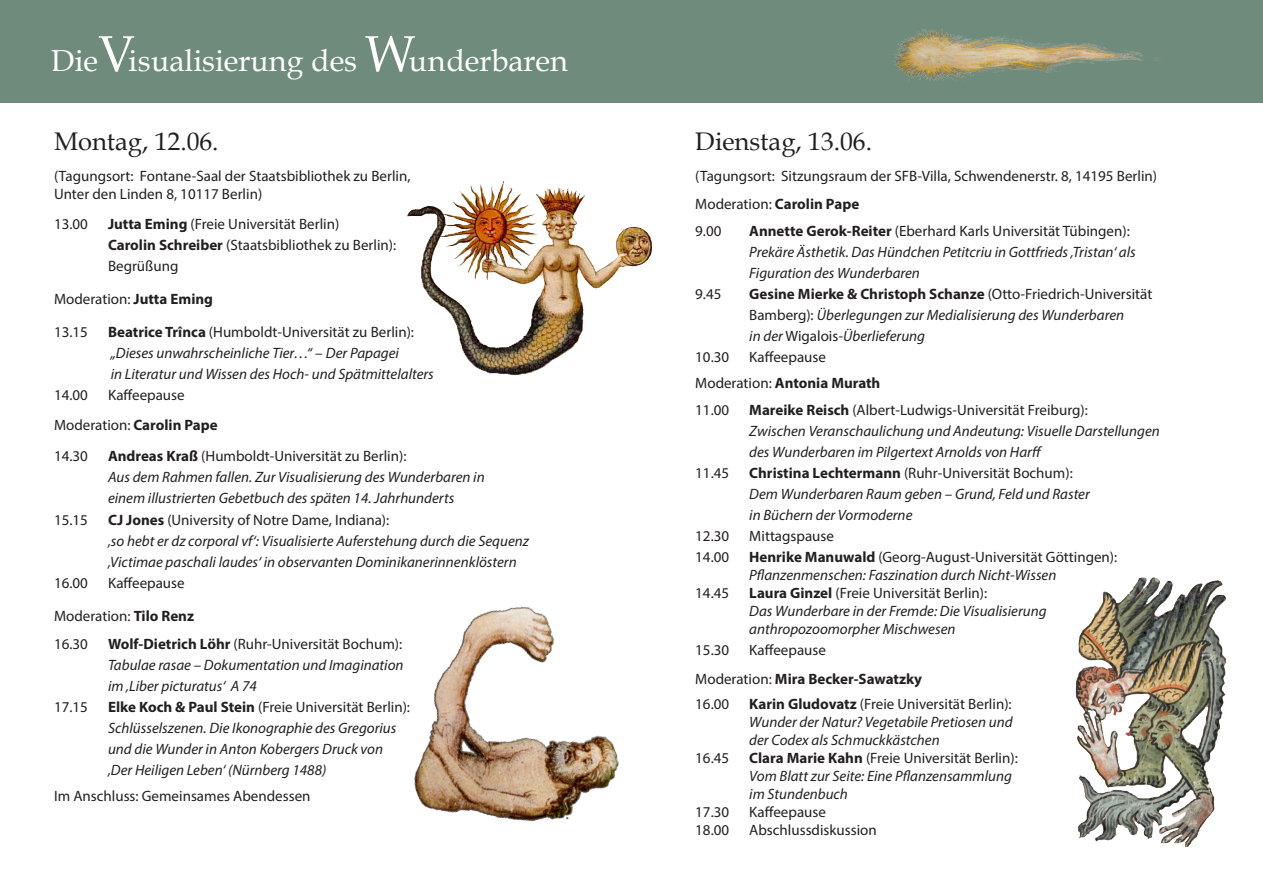
<style>
.page{position:relative;width:1263px;height:893px;background:#fff}
.page>*{position:absolute;margin:0;border:0;box-sizing:border-box;transform-origin:0 0}
.t1{font:30.45px "Book Antiqua";color:#fff}
.t2{font:25.5px "Book Antiqua";color:#231f20}
.t3{font:italic 15px/21px "Myriad Pro";color:#231f20}
.t4{font:15px/21px "Myriad Pro";color:#231f20}
.t5{font:700 15px "Myriad Pro";color:#231f20}
.s1{font-size:50.7px}
.s2{font-weight:700}
.s3{font-weight:700;font-style:normal}
.s4{font-style:normal}
.s5{font-weight:400}
</style>
<div class="page">
<div style="left:0;top:0;width:1263px;height:102px;background:#6f8b7c"></div>
<img style="left:1075px;top:577px;width:152px;height:270px">
<img style="left:407px;top:181px;width:246px;height:194px">
<img style="left:893px;top:28px;width:266px;height:54px">
<img style="left:414px;top:606px;width:205px;height:216px">
<p class="t1" style="left:51px;top:40px;width:518px">Die<span class="s1">V</span>isualisierung des <span class="s1">W</span>underbaren</p>
<p class="t2" style="left:54px;top:124px;width:166px">Montag, 12.06.</p>
<p class="t4" style="left:54px;top:165px;width:358px">(Tagungsort: Fontane-Saal der Staatsbibliothek zu Berlin,</p>
<p class="t4" style="left:54px;top:183px;width:210px">Unter den Linden 8, 10117 Berlin)</p>
<p class="t4" style="left:54px;top:213px;width:35px">13.00</p>
<p class="t4" style="left:108px;top:213px;width:233px"><span class="s2">Jutta Eming</span> (Freie Universität Berlin)</p>
<p class="t4" style="left:108px;top:234px;width:290px"><span class="s2">Carolin Schreiber</span> (Staatsbibliothek zu Berlin):<br>Begrüßung</p>
<p class="t4" style="left:54px;top:288px;width:160px">Moderation: <span class="s2">Jutta Eming</span></p>
<p class="t4" style="left:54px;top:321px;width:35px">13.15</p>
<p class="t3" style="left:108px;top:321px;width:327px"><span class="s3">Beatrice Trînca</span> <span class="s4">(Humboldt-Universität zu Berlin): </span>„Dieses unwahrscheinliche Tier…“ <span class="s4">–</span> Der Papagei<br>in Literatur und Wissen des Hoch- und Spätmittelalters</p>
<p class="t4" style="left:54px;top:384px;width:35px">14.00</p>
<p class="t4" style="left:54px;top:380px;width:165px;line-height:30px;text-indent:54px">Kaffeepause<br>Moderation: <span class="s2">Carolin Pape</span></p>
<p class="t4" style="left:54px;top:446px;width:35px">14.30</p>
<p class="t3" style="left:108px;top:446px;width:378px"><span class="s3">Andreas Kraß</span> <span class="s4">(Humboldt-Universität zu Berlin):<br></span>Aus dem Rahmen fallen. Zur Visualisierung des Wunderbaren in einem illustrierten Gebetbuch des späten 14. Jahrhunderts</p>
<p class="t4" style="left:54px;top:509px;width:35px">15.15</p>
<p class="t3" style="left:108px;top:509px;width:423px"><span class="s3">CJ Jones</span> <span class="s4">(University of Notre Dame, Indiana):<br></span>‚so hebt er dz corporal vf‘: Visualisierte Auferstehung durch die Sequenz</p>
<p class="t3" style="left:108px;top:551px;width:410px">‚Victimae paschali laudes‘ in observanten Dominikanerinnenklöstern</p>
<p class="t4" style="left:54px;top:572px;width:35px">16.00</p>
<p class="t4" style="left:108px;top:572px;width:78px">Kaffeepause</p>
<p class="t4" style="left:54px;top:605px;width:142px">Moderation: <span class="s2">Tilo Renz</span></p>
<p class="t4" style="left:54px;top:633px;width:35px">16.30</p>
<p class="t3" style="left:108px;top:633px;width:297px;text-align:justify"><span class="s3">Wolf-Dietrich Löhr</span> <span class="s4">(Ruhr-Universität Bochum):<br></span>Tabulae rasae – Dokumentation und Imagination im ‚Liber picturatus‘ A 74</p>
<p class="t4" style="left:54px;top:696px;width:35px">17.15</p>
<p class="t3" style="left:108px;top:696px;width:304px"><span class="s3">Elke Koch &amp; Paul Stein</span> <span class="s4">(Freie Universität Berlin):<br></span>Schlüsselszenen. Die Ikonographie des Gregorius</p>
<p class="t3" style="left:108px;top:738px;width:277px">und die Wunder in Anton Kobergers Druck von ‚Der Heiligen Leben‘ (Nürnberg 1488)</p>
<p class="t4" style="left:54px;top:785px;width:258px">Im Anschluss: Gemeinsames Abendessen</p>
<p class="t2" style="left:695px;top:124px;width:178px">Dienstag, 13.06.</p>
<p class="t4" style="left:695px;top:165px;width:463px">(Tagungsort: Sitzungsraum der SFB-Villa, Schwendenerstr. 8, 14195 Berlin)</p>
<p class="t4" style="left:695px;top:194px;width:165px">Moderation: <span class="s2">Carolin Pape</span></p>
<p class="t4" style="left:695px;top:221px;width:28px">9.00</p>
<p class="t3" style="left:749px;top:221px;width:388px"><span class="s3">Annette Gerok-Reiter</span> <span class="s4">(Eberhard Karls Universität Tübingen):<br></span>Prekäre Ästhetik. Das Hündchen Petitcriu in Gottfrieds ‚Tristan‘ als<br>Figuration des Wunderbaren</p>
<p class="t4" style="left:695px;top:284px;width:28px">9.45</p>
<p class="t3" style="left:749px;top:284px;width:404px"><span class="s3">Gesine Mierke &amp; Christoph Schanze</span> <span class="s4">(Otto-Friedrich-Universität<br>Bamberg):</span> Überlegungen zur Medialisierung des Wunderbaren<br>in der <span class="s4">Wigalois</span>-Überlieferung</p>
<p class="t4" style="left:695px;top:347px;width:35px">10.30</p>
<p class="t4" style="left:749px;top:347px;width:78px">Kaffeepause</p>
<p class="t5" style="left:695px;top:373px;width:187px"><span class="s5">Moderation:</span> Antonia Murath</p>
<p class="t4" style="left:695px;top:399px;width:35px">11.00</p>
<p class="t4" style="left:749px;top:399px;width:340px"><span class="s2">Mareike Reisch</span> (Albert-Ludwigs-Universität Freiburg):</p>
<p class="t3" style="left:749px;top:420px;width:412px">Zwischen Veranschaulichung und Andeutung: Visuelle Darstellungen des Wunderbaren im Pilgertext Arnolds von Harff</p>
<p class="t4" style="left:695px;top:462px;width:35px">11.45</p>
<p class="t4" style="left:749px;top:462px;width:325px"><span class="s2">Christina Lechtermann</span> (Ruhr-Universität Bochum):</p>
<p class="t3" style="left:749px;top:483px;width:342px">Dem Wunderbaren Raum geben – Grund, Feld und Raster in Büchern der Vormoderne</p>
<p class="t4" style="left:695px;top:525px;width:35px">12.30</p>
<p class="t4" style="left:749px;top:525px;width:86px">Mittagspause</p>
<p class="t4" style="left:695px;top:546px;width:35px">14.00</p>
<p class="t3" style="left:749px;top:548px;width:369px;line-height:18px"><span class="s3">Henrike Manuwald</span> <span class="s4">(Georg-August-Universität Göttingen):<br></span>Pflanzenmenschen: Faszination durch Nicht-Wissen</p>
<p class="t4" style="left:695px;top:582px;width:35px">14.45</p>
<p class="t3" style="left:749px;top:584px;width:299px;line-height:18px"><span class="s3">Laura Ginzel</span> <span class="s4">(Freie Universität Berlin):<br></span>Das Wunderbare in der Fremde: Die Visualisierung anthropozoomorpher Mischwesen</p>
<p class="t4" style="left:695px;top:639px;width:35px">15.30</p>
<p class="t4" style="left:749px;top:639px;width:78px">Kaffeepause</p>
<p class="t5" style="left:695px;top:669px;width:228px"><span class="s5">Moderation:</span> Mira Becker-Sawatzky</p>
<p class="t4" style="left:695px;top:693px;width:35px">16.00</p>
<p class="t4" style="left:749px;top:693px;width:264px"><span class="s2">Karin Gludovatz</span> (Freie Universität Berlin):</p>
<p class="t3" style="left:749px;top:711px;width:265px">Wunder der Natur? Vegetabile Pretiosen und</p>
<p class="t3" style="left:749px;top:729px;width:192px">der Codex als Schmuckkästchen</p>
<p class="t4" style="left:695px;top:747px;width:35px">16.45</p>
<p class="t3" style="left:749px;top:749px;width:270px;line-height:18px"><span class="s3">Clara Marie Kahn</span> <span class="s4">(Freie Universität Berlin):<br></span>Vom Blatt zur Seite: Eine Pflanzensammlung</p>
<p class="t3" style="left:749px;top:783px;width:100px">im Stundenbuch</p>
<p class="t4" style="left:695px;top:801px;width:35px">17.30</p>
<p class="t4" style="left:749px;top:801px;width:78px">Kaffeepause</p>
<p class="t4" style="left:695px;top:819px;width:35px">18.00</p>
<p class="t4" style="left:749px;top:819px;width:129px">Abschlussdiskussion</p>
</div>
